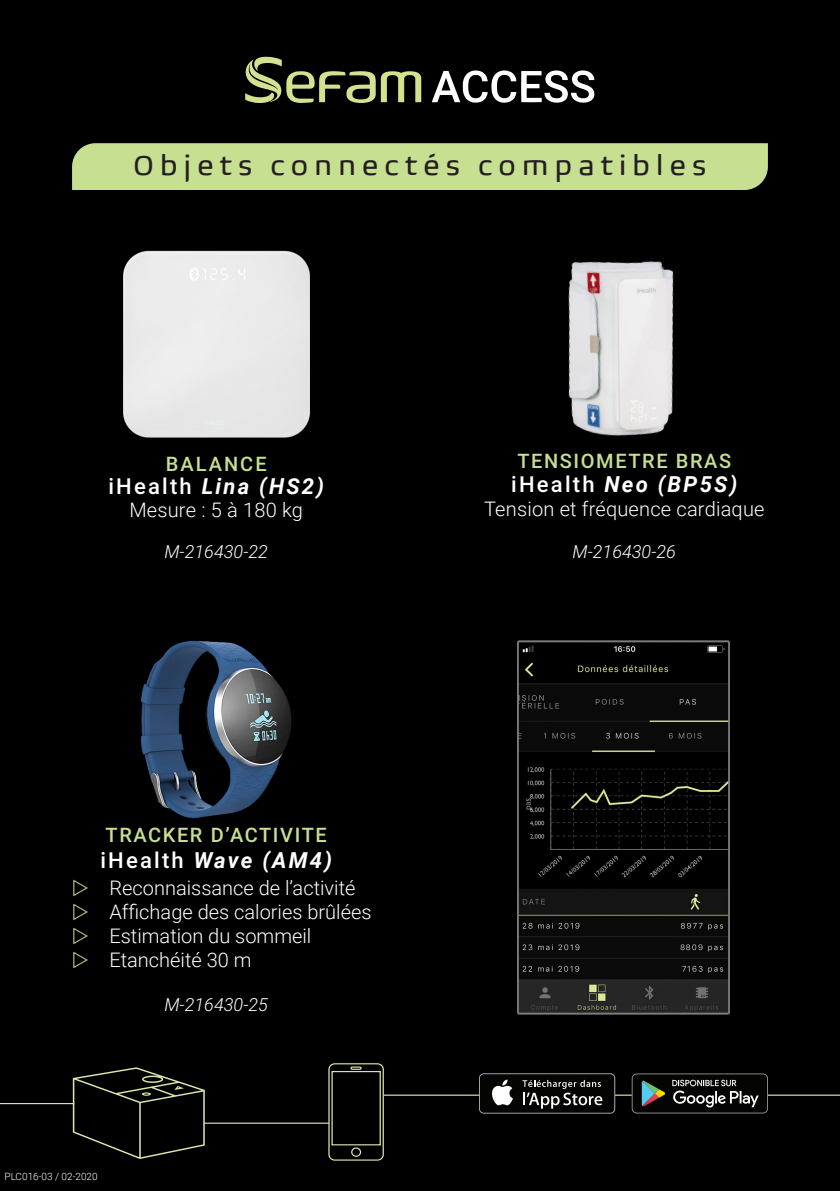
<style>
.page{position:relative;width:840px;height:1191px;background:#fff}
.page>*{position:absolute;margin:0;border:0;box-sizing:border-box;transform-origin:0 0}
.t1{font:28px "Biome Pro";letter-spacing:.2em;color:#231f20}
.t2{font:italic 700 22px "Roboto";letter-spacing:.1em;color:#fff}
.t3{font:300 20px "Roboto";color:#fff}
.t4{font:500 20px "Roboto";letter-spacing:.08em;color:#c7df91}
.t5{font:500 20px "Roboto";letter-spacing:.1em;color:#c7df91}
.t6{font:italic 300 18px "Roboto";color:#fff}
.t7{font:300 10px "Roboto";color:#fff}
.s1{font-weight:500;font-style:normal}
</style>
<div class="page">
<div style="left:0;top:0;width:839px;height:1191px;background:#000001"></div>
<div style="left:72px;top:143px;width:695px;height:47px;background:#c7df91"></div>
<div style="left:123px;top:250px;width:187px;height:188px;background:#eaeaea"></div>
<img style="left:141px;top:641px;width:150px;height:178px">
<img style="left:568px;top:261px;width:106px;height:175px">
<svg style="left:432px;top:70px;width:162px;height:33px"></svg>
<svg style="left:245px;top:57px;width:176px;height:46px"></svg>
<img style="left:517px;top:640px;width:213px;height:375px">
<svg style="left:73px;top:1067px;width:132px;height:92px"></svg>
<svg style="left:327px;top:1063px;width:57px;height:98px"></svg>
<div style="left:351px;top:1147px;width:10px;height:9px;border:1px solid #d9e8ab;border-radius:50%"></div>
<hr style="left:0;top:1103px;width:74px;height:1px;background:#d9e8ab">
<hr style="left:204px;top:1122px;width:125px;height:1px;background:#d9e8ab">
<hr style="left:384px;top:1094px;width:455px;height:1px;background:#d9e8ab">
<svg style="left:478px;top:1073px;width:137px;height:40px"></svg>
<div style="left:479px;top:1074px;width:135px;height:38px;background:#040503;border-radius:4px"></div>
<svg style="left:492px;top:1079px;width:20px;height:26px"></svg>
<svg style="left:522px;top:1080px;width:80px;height:28px"></svg>
<svg style="left:631px;top:1073px;width:136px;height:40px"></svg>
<p class="t1" style="left:133px;top:148px;width:574px">Objets connectés compatibles</p>
<p class="t5" style="left:166px;top:450px;width:102px">BALANCE</p>
<p class="t2" style="left:108px;top:471px;width:217px"><span class="s1">iHealth</span> Lina (HS2)</p>
<p class="t3" style="left:129px;top:496px;width:175px">Mesure : 5 à 180 kg</p>
<p class="t6" style="left:164px;top:539px;width:105px">M-216430-22</p>
<p class="t4" style="left:106px;top:820px;width:222px">TRACKER D’ACTIVITE</p>
<p class="t2" style="left:100px;top:845px;width:233px"><span class="s1">iHealth</span> Wave (AM4)</p>
<p class="t3" style="left:109px;top:874px;width:247px">Reconnaissance de l’activité</p>
<p class="t3" style="left:109px;top:898px;width:263px">Affichage des calories brûlées</p>
<p class="t3" style="left:109px;top:922px;width:203px">Estimation du sommeil</p>
<p class="t3" style="left:109px;top:946px;width:143px">Etanchéité 30 m</p>
<p class="t7" style="left:5px;top:1169px;width:95px">PLC016-03 / 02-2020</p>
<p class="t6" style="left:164px;top:992px;width:105px">M-216430-25</p>
<p class="t4" style="left:517px;top:446px;width:215px">TENSIOMETRE BRAS</p>
<p class="t2" style="left:511px;top:468px;width:227px"><span class="s1">iHealth</span> Neo (BP5S)</p>
<p class="t3" style="left:484px;top:494px;width:282px">Tension et fréquence cardiaque</p>
<p class="t6" style="left:572px;top:538px;width:105px">M-216430-26</p>
</div>
